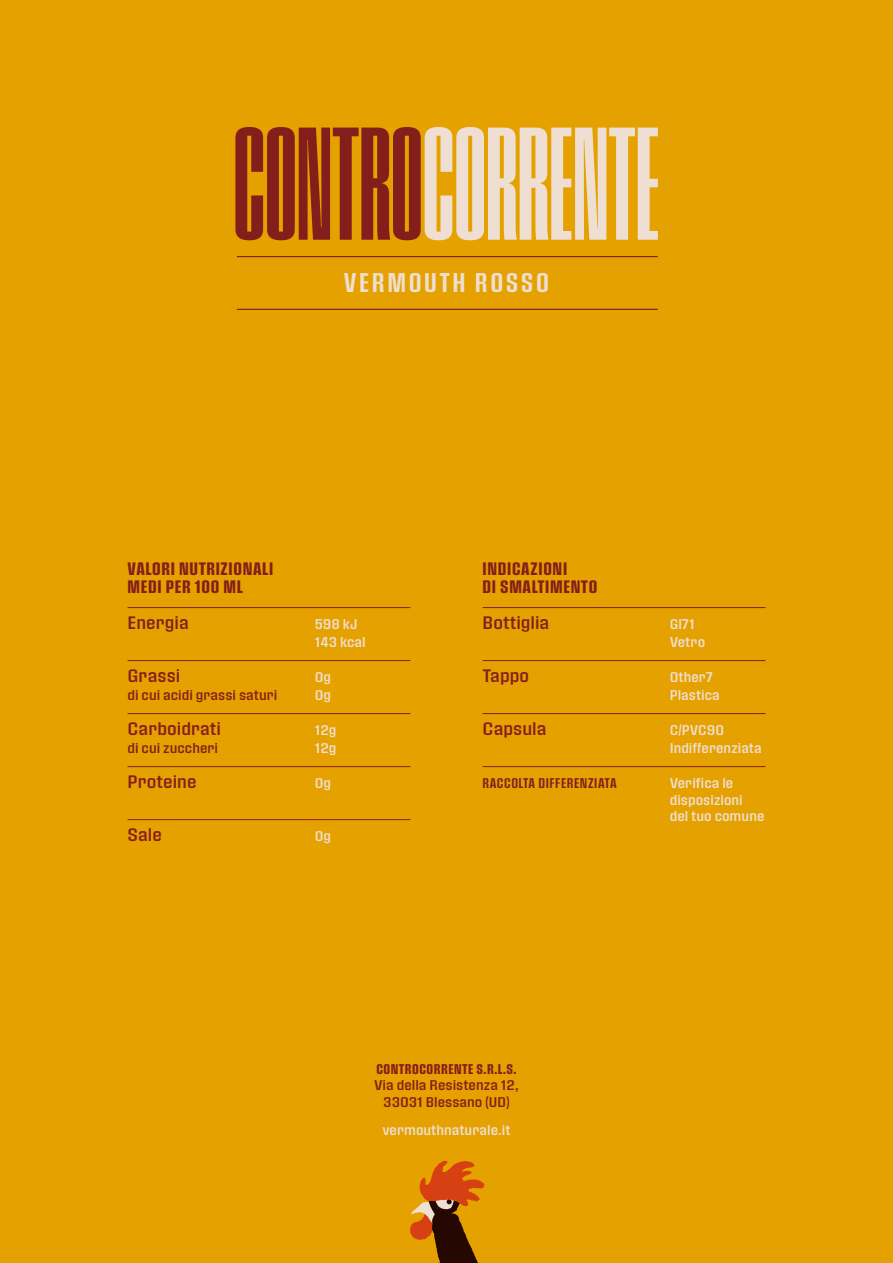
<style>
.page{position:relative;width:893px;height:1263px;background:#e5a100}
.page>*{position:absolute;margin:0;border:0;box-sizing:border-box;transform-origin:0 0}
.t1{font:153.6px "Pressio No.25";color:#efdfd2}
.t2{font:25.95px "Pressio No.43";letter-spacing:.1em;color:#efdfd2}
.t3{font:17.25px "Pressio No.52";color:#841e1b}
.t4{font:17.25px/18px "Pressio No.44";letter-spacing:.04em;color:#841e1b}
.t5{font:13.5px/18px "Pressio No.52";color:#efdfd2}
.t6{font:13.5px/16.5px "Pressio No.52";color:#841e1b;text-align:center}
.t7{font:13.5px "Pressio No.44";letter-spacing:.04em;color:#841e1b}
.t8{font:13.5px "Pressio No.43";letter-spacing:.04em;color:#841e1b}
.s1{color:#841e1b}
</style>
<div class="page">
<hr style="left:128px;top:607px;width:282px;height:1px;background:#841e1b">
<hr style="left:128px;top:660px;width:282px;height:1px;background:#841e1b">
<hr style="left:128px;top:713px;width:282px;height:1px;background:#841e1b">
<hr style="left:128px;top:766px;width:282px;height:1px;background:#841e1b">
<hr style="left:128px;top:819px;width:282px;height:1px;background:#841e1b">
<hr style="left:483px;top:607px;width:282px;height:1px;background:#841e1b">
<hr style="left:483px;top:660px;width:282px;height:1px;background:#841e1b">
<hr style="left:483px;top:713px;width:282px;height:1px;background:#841e1b">
<hr style="left:483px;top:766px;width:282px;height:1px;background:#841e1b">
<hr style="left:237px;top:256px;width:421px;height:1px;background:#841e1b">
<hr style="left:237px;top:309px;width:421px;height:1px;background:#841e1b">
<svg style="left:410px;top:1160px;width:75px;height:103px"></svg>
<h1 class="t1" style="left:233px;top:107px;width:428px"><span class="s1">CONTRO</span>CORRENTE</h1>
<h2 class="t2" style="left:344px;top:268px;width:207px">VERMOUTH ROSSO</h2>
<p class="t4" style="left:128px;top:559px;width:147px">VALORI NUTRIZIONALI<br>MEDI PER 100 ML</p>
<p class="t3" style="left:128px;top:612px;width:63px">Energia</p>
<p class="t5" style="left:315px;top:615px;width:53px">598 kJ<br>143 kcal</p>
<p class="t3" style="left:128px;top:665px;width:54px">Grassi</p>
<p class="t5" style="left:315px;top:668px;width:18px">0g</p>
<p class="t6" style="left:128px;top:687px;width:151px">di cui acidi grassi saturi</p>
<p class="t5" style="left:315px;top:686px;width:18px">0g</p>
<p class="t3" style="left:128px;top:718px;width:95px">Carboidrati</p>
<p class="t5" style="left:315px;top:721px;width:23px">12g</p>
<p class="t6" style="left:128px;top:740px;width:92px">di cui zuccheri</p>
<p class="t5" style="left:315px;top:739px;width:23px">12g</p>
<p class="t3" style="left:128px;top:771px;width:70px">Proteine</p>
<p class="t5" style="left:315px;top:774px;width:18px">0g</p>
<p class="t3" style="left:128px;top:824px;width:36px">Sale</p>
<p class="t5" style="left:315px;top:827px;width:18px">0g</p>
<p class="t4" style="left:483px;top:559px;width:116px">INDICAZIONI<br>DI SMALTIMENTO</p>
<p class="t3" style="left:483px;top:612px;width:68px">Bottiglia</p>
<p class="t5" style="left:670px;top:615px;width:37px">Gl71<br>Vetro</p>
<p class="t3" style="left:483px;top:665px;width:48px">Tappo</p>
<p class="t5" style="left:670px;top:668px;width:52px">Other7<br>Plastica</p>
<p class="t3" style="left:483px;top:718px;width:65px">Capsula</p>
<p class="t5" style="left:670px;top:721px;width:94px">C/PVC90<br>Indifferenziata</p>
<p class="t8" style="left:483px;top:776px;width:136px">RACCOLTA DIFFERENZIATA</p>
<p class="t5" style="left:670px;top:775px;width:96px;line-height:16.5px">Verifica le disposizioni del tuo comune</p>
<p class="t7" style="left:376px;top:1061px;width:142px">CONTROCORRENTE S.R.L.S.</p>
<p class="t6" style="left:374px;top:1077px;width:146px">Via della Resistenza 12,<br>33031 Blessano (UD)</p>
<p class="t5" style="left:382px;top:1121px;width:130px">vermouthnaturale.it</p>
</div>
